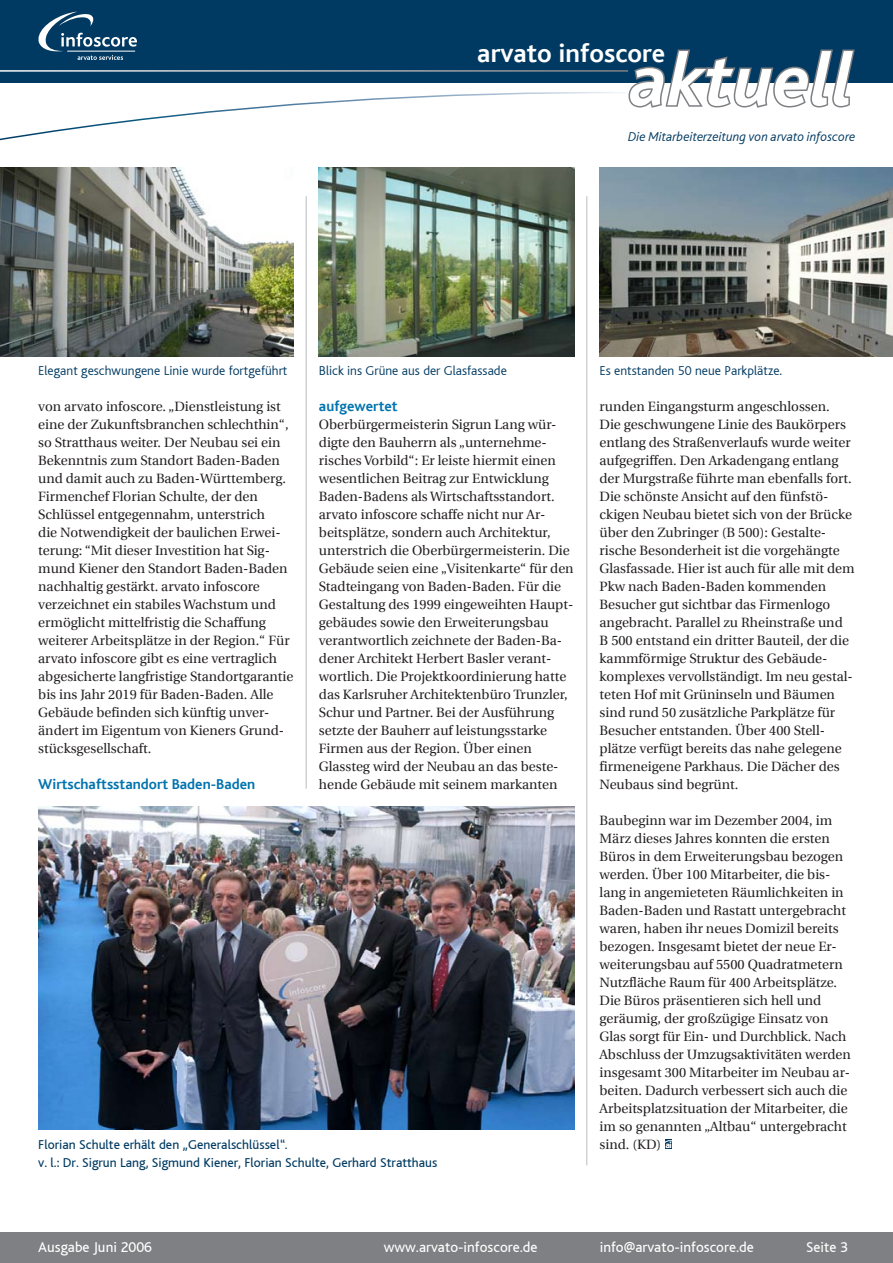
<style>
.page{position:relative;width:893px;height:1263px;background:#fff}
.page>*{position:absolute;margin:0;border:0;box-sizing:border-box;transform-origin:0 0}
.t1{font:italic 700 76.5px "Bliss";color:#fff}
.t2{font:700 27px "Bliss";color:#fff}
.t3{font:15px "Bliss";color:#fff}
.t4{font:700 15px "Bliss";color:#0073ae}
.t5{font:13.5px/18px "Utopia";color:#231f20}
.t6{font:13.5px/18px "Bliss";color:#003a62}
.t7{font:300 13.5px "Bliss";color:#003a62}
.t8{font:italic 300 13.5px "Bliss";color:#003a62}
.s1{font-family:"Bliss";font-weight:800;font-size:9.15px;color:#fff}
</style>
<div class="page">
<img style="left:0;top:168px;width:293px;height:189px">
<img style="left:319px;top:168px;width:255px;height:189px">
<img style="left:600px;top:168px;width:293px;height:189px">
<img style="left:38px;top:807px;width:536px;height:323px">
<div style="left:665px;top:1139px;width:7px;height:10px;background:#003a62"></div>
<svg style="left:665px;top:1140px;width:7px;height:3px"></svg>
<div style="left:0;top:1232px;width:893px;height:31px;background:#7e8083"></div>
<svg style="left:0;top:92px;width:625px;height:49px"></svg>
<div style="left:0;top:0;width:893px;height:83px;background:#003a62"></div>
<svg style="left:628px;top:49px;width:227px;height:59px"></svg>
<hr style="left:0;top:70px;width:628px;height:2px;background:#fff">
<svg style="left:38px;top:12px;width:99px;height:48px"></svg>
<hr style="left:586px;top:196px;width:1px;height:969px;background:#bbbcbf">
<hr style="left:306px;top:196px;width:1px;height:593px;background:#bbbcbf">
<h2 class="t2" style="left:477px;top:39px;width:189px">arvato infoscore</h2>
<h1 class="t1" style="left:630px;top:41px;width:226px">aktuell</h1>
<p class="t8" style="left:628px;top:130px;width:229px">Die Mitarbeiterzeitung von arvato infoscore</p>
<p class="t7" style="left:38px;top:363px;width:251px">Elegant geschwungene Linie wurde fortgeführt</p>
<p class="t7" style="left:319px;top:363px;width:189px">Blick ins Grüne aus der Glasfassade</p>
<p class="t7" style="left:600px;top:363px;width:184px">Es entstanden 50 neue Parkplätze.</p>
<p class="t5" style="left:38px;top:397px;width:257px">von arvato infoscore. „Dienstleistung ist eine der Zukunftsbranchen schlechthin“, so Stratthaus weiter. Der Neubau sei ein Bekenntnis zum Standort Baden-Baden und damit auch zu Baden-Württemberg.<br>Firmenchef Florian Schulte, der den Schlüssel entgegennahm, unterstrich<br>die Notwendigkeit der baulichen Erwei&shy;terung: “Mit dieser Investition hat Sig&shy;mund Kiener den Standort Baden-Baden nachhaltig gestärkt. arvato infoscore verzeichnet ein stabiles Wachstum und ermöglicht mittelfristig die Schaffung weiterer Arbeitsplätze in der Region.“ Für arvato infoscore gibt es eine vertraglich abgesicherte langfristige Standortgarantie bis ins Jahr 2019 für Baden-Baden. Alle Gebäude befinden sich künftig unver&shy;ändert im Eigentum von Kieners Grund&shy;stücksgesellschaft.</p>
<p class="t4" style="left:38px;top:776px;width:218px">Wirtschaftsstandort Baden-Baden</p>
<p class="t4" style="left:319px;top:398px;width:80px">aufgewertet</p>
<p class="t5" style="left:319px;top:415px;width:256px">Oberbürgermeisterin Sigrun Lang wür&shy;digte den Bauherrn als „unternehme&shy;risches Vorbild“: Er leiste hiermit einen wesentlichen Beitrag zur Entwicklung Baden-Badens als Wirtschaftsstandort. arvato infoscore schaffe nicht nur Ar&shy;beitsplätze, sondern auch Architektur, unterstrich die Oberbürgermeisterin. Die Gebäude seien eine „Visitenkarte“ für den Stadteingang von Baden-Baden. Für die Gestaltung des 1999 eingeweihten Haupt&shy;gebäudes sowie den Erweiterungsbau verantwortlich zeichnete der Baden-Ba&shy;dener Architekt Herbert Basler verant&shy;wortlich. Die Projektkoordinierung hatte das Karlsruher Architektenbüro Trunzler, Schur und Partner. Bei der Ausführung setzte der Bauherr auf leistungsstarke Firmen aus der Region. Über einen Glassteg wird der Neubau an das beste&shy;hende Gebäude mit seinem markanten</p>
<p class="t6" style="left:38px;top:1135px;width:401px">Florian Schulte erhält den „Generalschlüssel“.<br>v. l.: Dr. Sigrun Lang, Sigmund Kiener, Florian Schulte, Gerhard Stratthaus</p>
<p class="t5" style="left:600px;top:397px;width:257px">runden Eingangsturm angeschlossen.<br>Die geschwungene Linie des Baukörpers entlang des Straßenverlaufs wurde weiter aufgegriffen. Den Arkadengang entlang der Murgstraße führte man ebenfalls fort.<br>Die schönste Ansicht auf den fünfstö&shy;ckigen Neubau bietet sich von der Brücke über den Zubringer (B 500): Gestalte&shy;rische Besonderheit ist die vorgehängte Glasfassade. Hier ist auch für alle mit dem Pkw nach Baden-Baden kommenden Besucher gut sichtbar das Firmenlogo angebracht. Parallel zu Rheinstraße und B 500 entstand ein dritter Bauteil, der die kammförmige Struktur des Gebäude&shy;komplexes vervollständigt. Im neu gestal&shy;teten Hof mit Grüninseln und Bäumen sind rund 50 zusätzliche Parkplätze für Besucher entstanden. Über 400 Stell&shy;plätze verfügt bereits das nahe gelegene firmeneigene Parkhaus. Die Dächer des Neubaus sind begrünt.</p>
<p class="t5" style="left:600px;top:811px;width:253px">Baubeginn war im Dezember 2004, im März dieses Jahres konnten die ersten Büros in dem Erweiterungsbau bezogen werden. Über 100 Mitarbeiter, die bis&shy;lang in angemieteten Räumlichkeiten in Baden-Baden und Rastatt untergebracht waren, haben ihr neues Domizil bereits bezogen. Insgesamt bietet der neue Er&shy;weiterungsbau auf 5500 Quadratmetern Nutzfläche Raum für 400 Arbeitsplätze.<br>Die Büros präsentieren sich hell und geräumig, der großzügige Einsatz von Glas sorgt für Ein- und Durchblick. Nach Abschluss der Umzugsaktivitäten werden insgesamt 300 Mitarbeiter im Neubau ar&shy;beiten. Dadurch verbessert sich auch die Arbeitsplatzsituation der Mitarbeiter, die im so genannten „Altbau“ untergebracht sind. (KD) <span class="s1">ai</span></p>
<p class="t3" style="left:38px;top:1239px;width:115px">Ausgabe Juni 2006</p>
<p class="t3" style="left:806px;top:1239px;width:32px">Seite</p>
<p class="t3" style="left:384px;top:1239px;width:155px">www.arvato-infoscore.de</p>
<p class="t3" style="left:600px;top:1239px;width:156px">info@arvato-infoscore.de</p>
</div>
